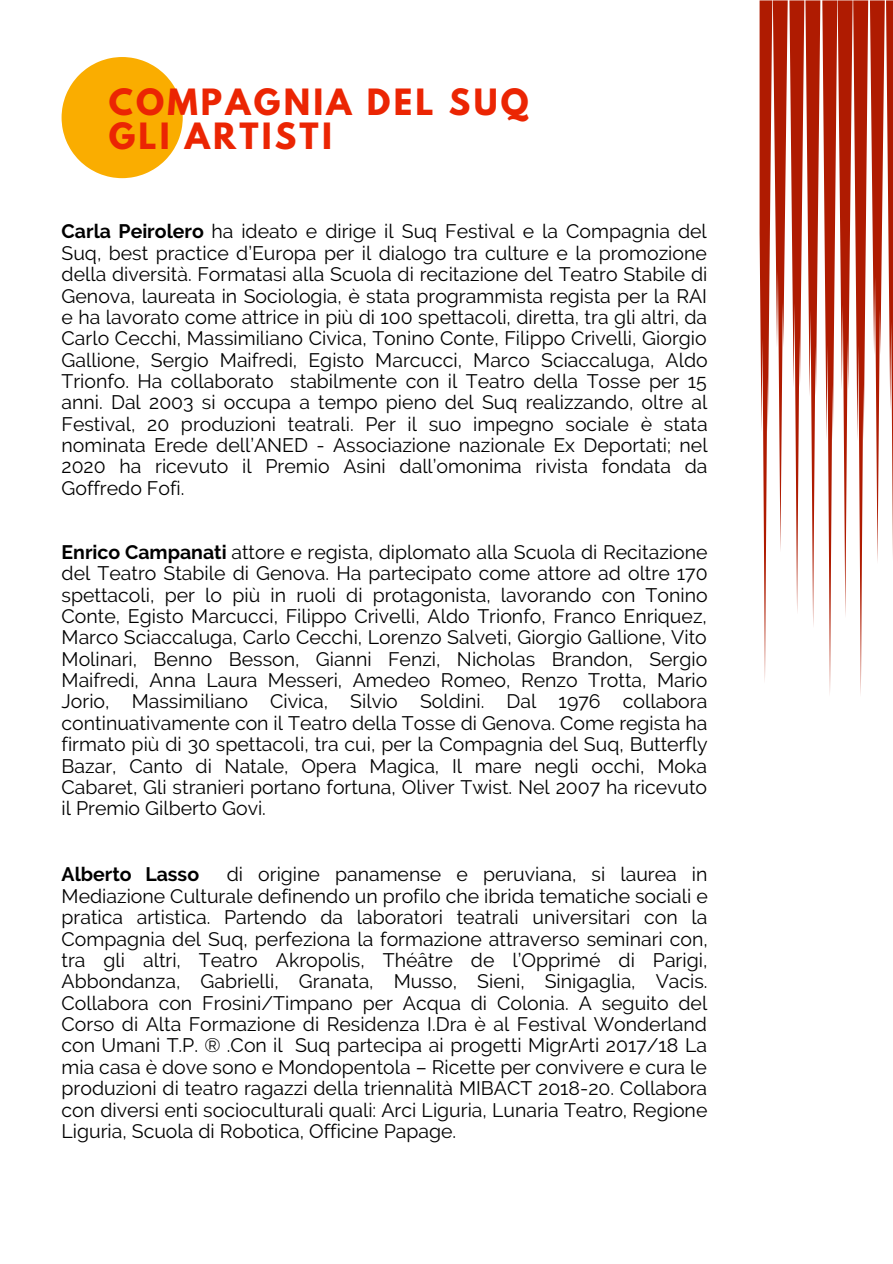
<style>
.page{position:relative;width:893px;height:1264px;background:#fff}
.page>*{position:absolute;margin:0;border:0;box-sizing:border-box;transform-origin:0 0}
.t1{font:700 32.1px/34.8px "League Spartan";letter-spacing:.1em;color:#eb2503}
.t2{font:19.5px/21.3px "Raleway";color:#000;text-align:justify}
.t3{font:700 19.5px "Raleway";color:#000}
.s1{font-weight:700}
</style>
<div class="page">
<svg style="left:759px;top:0;width:133px;height:694px"></svg>
<svg style="left:62px;top:57px;width:121px;height:121px"></svg>
<h1 class="t1" style="left:109px;top:88px;width:421px">COMPAGNIA DEL SUQ<br>GLI ARTISTI</h1>
<p class="t2" style="left:62px;top:221px;width:647px"><span class="s1">Carla Peirolero</span> ha ideato e dirige il Suq Festival e la Compagnia del Suq, best practice d’Europa per il dialogo tra culture e la promozione della diversità. Formatasi alla Scuola di recitazione del Teatro Stabile di Genova, laureata in Sociologia, è stata programmista regista per la RAI e ha lavorato come attrice in più di 100 spettacoli, diretta, tra gli altri, da Carlo Cecchi, Massimiliano Civica, Tonino Conte, Filippo Crivelli, Giorgio Gallione, Sergio Maifredi, Egisto Marcucci, Marco Sciaccaluga, Aldo Trionfo. Ha collaborato stabilmente con il Teatro della Tosse per 15 anni. Dal 2003 si occupa a tempo pieno del Suq realizzando, oltre al Festival, 20 produzioni teatrali. Per il suo impegno sociale è stata nominata Erede dell’ANED - Associazione nazionale Ex Deportati; nel 2020 ha ricevuto il Premio Asini dall’omonima rivista fondata da Goffredo Fofi.</p>
<p class="t2" style="left:62px;top:541px;width:647px"><span class="s1">Enrico Campanati</span> attore e regista, diplomato alla Scuola di Recitazione del Teatro Stabile di Genova. Ha partecipato come attore ad oltre 170 spettacoli, per lo più in ruoli di protagonista, lavorando con Tonino Conte, Egisto Marcucci, Filippo Crivelli, Aldo Trionfo, Franco Enriquez, Marco Sciaccaluga, Carlo Cecchi, Lorenzo Salveti, Giorgio Gallione, Vito Molinari, Benno Besson, Gianni Fenzi, Nicholas Brandon, Sergio Maifredi, Anna Laura Messeri, Amedeo Romeo, Renzo Trotta, Mario Jorio, Massimiliano Civica, Silvio Soldini. Dal 1976 collabora continuativamente con il Teatro della Tosse di Genova. Come regista ha firmato più di 30 spettacoli, tra cui, per la Compagnia del Suq, Butterfly Bazar, Canto di Natale, Opera Magica, Il mare negli occhi, Moka Cabaret, Gli stranieri portano fortuna, Oliver Twist. Nel 2007 ha ricevuto il Premio Gilberto Govi.</p>
<p class="t3" style="left:62px;top:863px;width:139px">Alberto Lasso</p>
<p class="t2" style="left:62px;top:864px;width:647px;text-indent:165px">di origine panamense e peruviana, si laurea in Mediazione Culturale definendo un profilo che ibrida tematiche sociali e pratica artistica. Partendo da laboratori teatrali universitari con la Compagnia del Suq, perfeziona la formazione attraverso seminari con, tra gli altri, Teatro Akropolis, Théâtre de l’Opprimé di Parigi, Abbondanza, Gabrielli, Granata, Musso, Sieni, Sinigaglia, Vacis.<br>Collabora con Frosini/Timpano per Acqua di Colonia. A seguito del Corso di Alta Formazione di Residenza I.Dra è al Festival Wonderland con Umani T.P. ® .Con il Suq partecipa ai progetti MigrArti 2017/18 La mia casa è dove sono e Mondopentola – Ricette per convivere e cura le produzioni di teatro ragazzi della triennalità MIBACT 2018-20. Collabora con diversi enti socioculturali quali: Arci Liguria, Lunaria Teatro, Regione Liguria, Scuola di Robotica, Officine Papage.</p>
</div>
